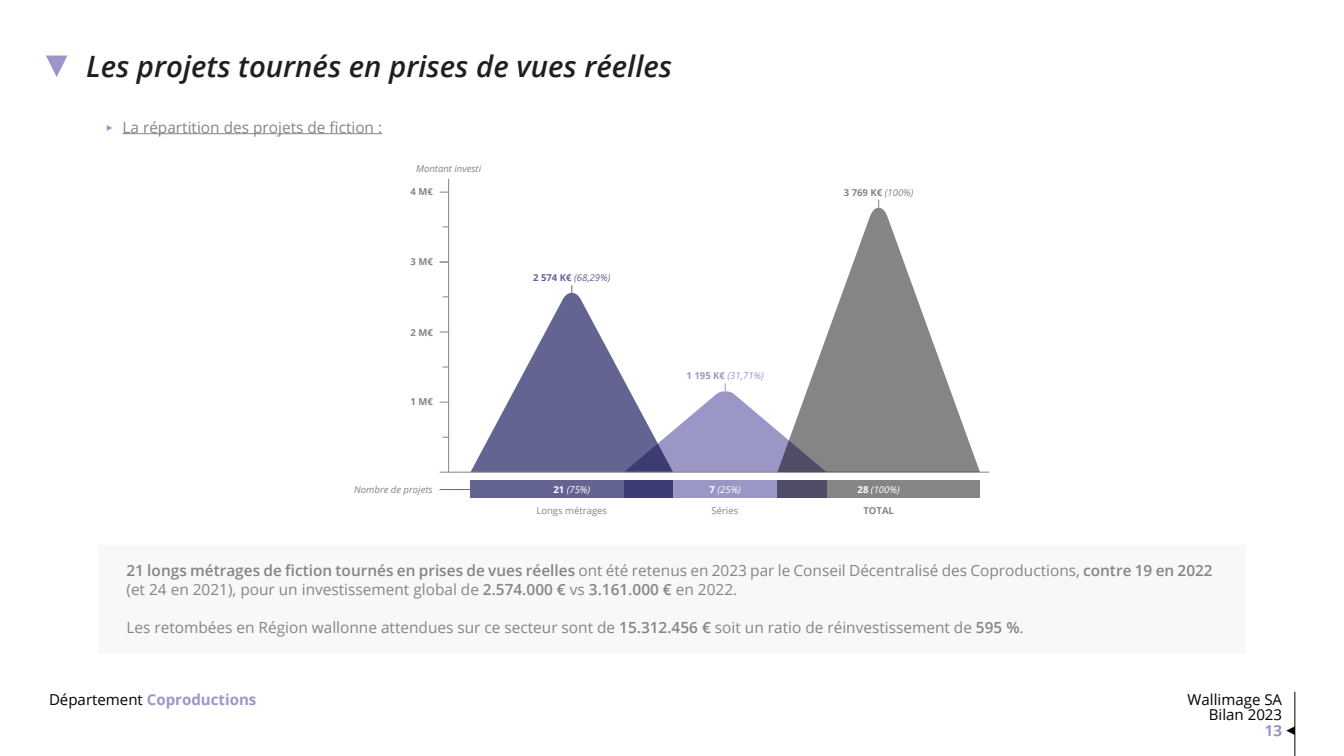
<style>
.page{position:relative;width:1344px;height:756px;background:#fff}
.page>*{position:absolute;margin:0;border:0;box-sizing:border-box;transform-origin:0 0}
.Titre{font:italic 600 29.4px "Open Sans";color:#1f1f1f}
.Corps_de_texte{font:15.4px/18.9px "Open Sans";color:#848686}
.t1{font:700 15.05px "Open Sans";color:#9b96c9}
.t2{font:15.05px "Open Sans";color:#000}
.t3{font:600 15.05px "Open Sans";color:#9b96c9}
.t4{font:700 9.52px "Open Sans";color:#858585}
.t5{font:italic 9.52px "Open Sans";color:#858585}
.t6{font:italic 9.52px "Open Sans";color:#fff}
.t7{font:9.52px "Open Sans";color:#858585}
.t8{font:italic 9.52px "Open Sans";color:#646493}
.t9{font:italic 9.52px "Open Sans";color:#9a97c7}
.s1{font-weight:700;font-style:normal}
.s2{font-weight:400;font-style:italic}
.s3{font-weight:600}
.s4{font-weight:400;color:#000}
</style>
<div class="page">
<div style="left:98px;top:545px;width:1148px;height:109px;background:#f8f8f8"></div>
<hr style="left:123px;top:133px;width:259px;height:1px;background:#848686">
<svg style="left:46px;top:56px;width:21px;height:21px"></svg>
<svg style="left:448px;top:178px;width:542px;height:295px"></svg>
<svg style="left:440px;top:261px;width:9px;height:2px"></svg>
<svg style="left:470px;top:285px;width:307px;height:187px"></svg>
<div style="left:470px;top:481px;width:203px;height:17px;background:#646493"></div>
<svg style="left:777px;top:205px;width:203px;height:267px;fill:#858585"></svg>
<div style="left:777px;top:481px;width:203px;height:17px;background:#858585"></div>
<svg style="left:624px;top:481px;width:203px;height:17px;background:#716e9a"></svg>
<hr style="left:439px;top:489px;width:46px;height:1px;background:#646493">
<hr style="left:1294px;top:692px;width:1px;height:64px;background:#000">
<svg style="left:1286px;top:726px;width:9px;height:9px"></svg>
<svg style="left:107px;top:125px;width:5px;height:6px"></svg>
<p class="Titre" style="left:86px;top:46px;width:588px">Les projets tournés en prises de vues réelles</p>
<p class="Corps_de_texte" style="left:123px;top:117px;width:261px">La répartition des projets de fiction :</p>
<p class="t5" style="left:416px;top:162px;width:67px">Montant investi</p>
<p class="t4" style="left:410px;top:184px;width:24px">4 M€</p>
<p class="t4" style="left:410px;top:254px;width:24px">3 M€</p>
<p class="t4" style="left:410px;top:325px;width:24px">2 M€</p>
<p class="t4" style="left:410px;top:395px;width:24px">1 M€</p>
<p class="t5" style="left:354px;top:483px;width:80px">Nombre de projets</p>
<p class="t8" style="left:533px;top:271px;width:79px"><span class="s1">2 574 K€</span> (68,29%)</p>
<p class="t6" style="left:553px;top:483px;width:38px"><span class="s1">21</span> (75%)</p>
<p class="t9" style="left:687px;top:369px;width:79px"><span class="s1">1 195 K€</span> (31,71%)</p>
<p class="t4" style="left:844px;top:186px;width:71px">3 769 K€ <span class="s2">(100%)</span></p>
<p class="t6" style="left:710px;top:483px;width:33px"><span class="s1">7</span> (25%)</p>
<p class="t6" style="left:858px;top:483px;width:44px"><span class="s1">28</span> (100%)</p>
<p class="t7" style="left:536px;top:504px;width:72px">Longs métrages</p>
<p class="t7" style="left:712px;top:504px;width:28px">Séries</p>
<p class="t4" style="left:863px;top:504px;width:32px">TOTAL</p>
<p class="Corps_de_texte" style="left:126px;top:561px;width:1088px"><span class="s3">21 longs métrages de fiction tournés en prises de vues réelles</span> ont été retenus en 2023 par le Conseil Décentralisé des Coproductions, <span class="s3">contre 19 en 2022 </span>(et 24 en 2021), pour un investissement global de <span class="s3">2.574.000 €</span> vs <span class="s3">3.161.000 €</span> en 2022.</p>
<p class="Corps_de_texte" style="left:126px;top:617px;width:899px">Les retombées en Région wallonne attendues sur ce secteur sont de <span class="s3">15.312.456 €</span> soit un ratio de réinvestissement de <span class="s3">595 %</span>.</p>
<p class="t1" style="left:49px;top:689px;width:209px"><span class="s4">Département</span> Coproductions</p>
<p class="t2" style="left:1188px;top:689px;width:96px">Wallimage SA</p>
<p class="t2" style="left:1209px;top:705px;width:75px">Bilan 2023</p>
<p class="t3" style="left:1265px;top:720px;width:19px">13</p>
</div>
